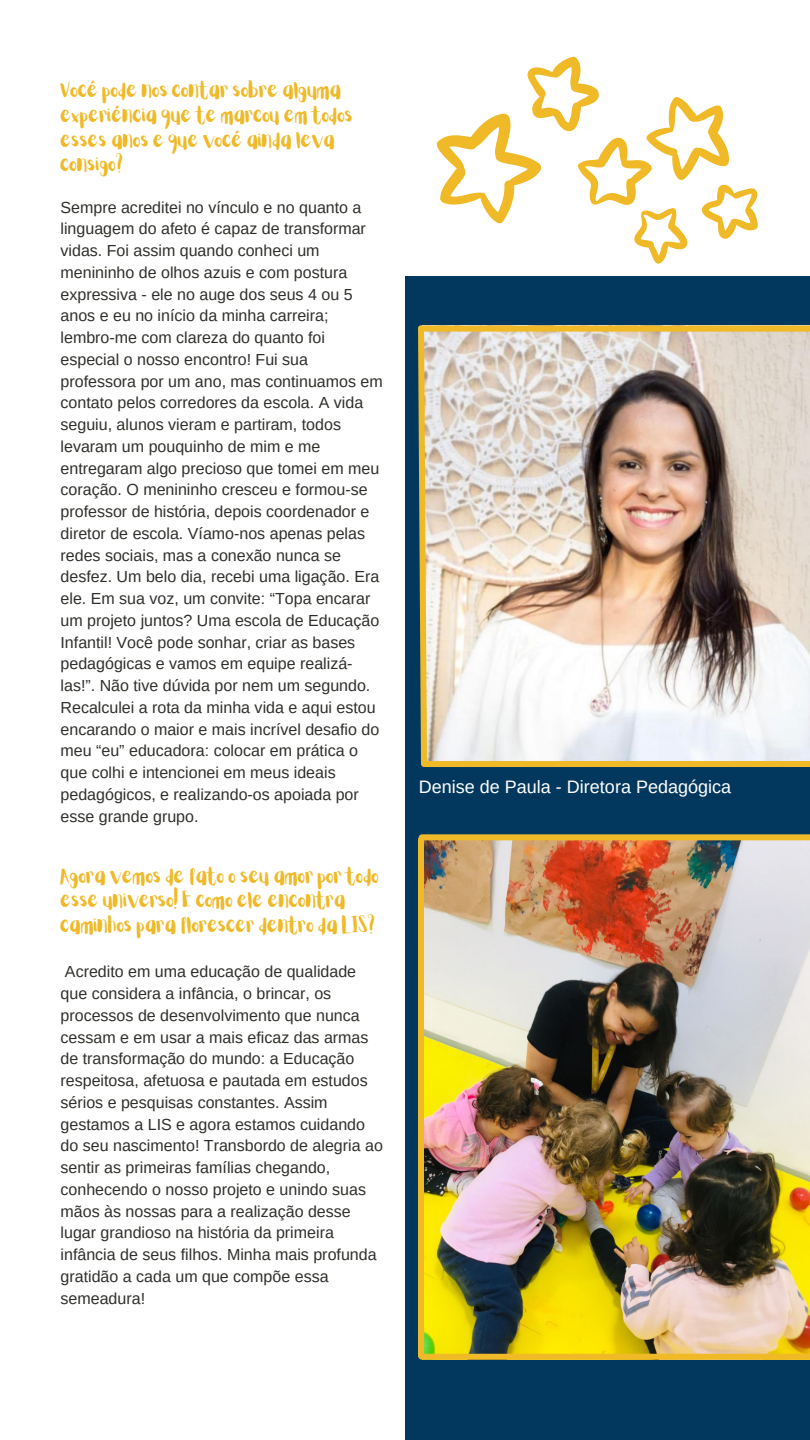
<style>
.page{position:relative;width:810px;height:1440px;background:#fff}
.page>*{position:absolute;margin:0;border:0;box-sizing:border-box;transform-origin:0 0}
.t1{font:18px/24.8px "Aloja Extended";letter-spacing:-.055em;color:#efb927}
.t2{font:18px "Arimo";color:#fff}
.t3{font:16px/21.8px "Arimo";color:#2e2e2a}
</style>
<div class="page">
<div style="left:405px;top:277px;width:405px;height:1163px;background:#03385e"></div>
<img style="left:430px;top:332px;width:380px;height:429px">
<div style="left:426px;top:761px;width:384px;height:6px;background:#efb927"></div>
<div style="left:421px;top:326px;width:389px;height:6px;background:#efb927"></div>
<svg style="left:418px;top:325px;width:12px;height:442px;background:#cdb66e"></svg>
<svg style="left:436px;top:56px;width:322px;height:208px"></svg>
<img style="left:424px;top:840px;width:386px;height:514px">
<div style="left:422px;top:834px;width:388px;height:6px;background:#efb927"></div>
<div style="left:418px;top:839px;width:6px;height:517px;background:#efb927"></div>
<div style="left:422px;top:1354px;width:388px;height:6px;background:#efb927"></div>
<p class="t1" style="left:61px;top:79px;width:295px">Você pode nos contar sobre alguma experiência que te marcou em todos esses anos e que você ainda leva consigo?</p>
<p class="t3" style="left:61px;top:196px;width:324px">Sempre acreditei no vínculo e no quanto a linguagem do afeto é capaz de transformar vidas. Foi assim quando conheci um menininho de olhos azuis e com postura expressiva - ele no auge dos seus 4 ou 5 anos e eu no início da minha carreira; lembro-me com clareza do quanto foi especial o nosso encontro! Fui sua professora por um ano, mas continuamos em contato pelos corredores da escola. A vida seguiu, alunos vieram e partiram, todos levaram um pouquinho de mim e me entregaram algo precioso que tomei em meu coração. O menininho cresceu e formou-se professor de história, depois coordenador e diretor de escola. Víamo-nos apenas pelas redes sociais, mas a conexão nunca se desfez. Um belo dia, recebi uma ligação. Era ele. Em sua voz, um convite: “Topa encarar um projeto juntos? Uma escola de Educação Infantil! Você pode sonhar, criar as bases pedagógicas e vamos em equipe realizá&shy;las!”. Não tive dúvida por nem um segundo.<br>Recalculei a rota da minha vida e aqui estou encarando o maior e mais incrível desafio do meu “eu” educadora: colocar em prática o que colhi e intencionei em meus ideais pedagógicos, e realizando-os apoiada por esse grande grupo.</p>
<p class="t1" style="left:61px;top:865px;width:321px">Agora vemos de fato o seu amor por todo esse universo! E como ele encontra caminhos para florescer dentro da LIS?</p>
<p class="t3" style="left:61px;top:961px;width:324px">Acredito em uma educação de qualidade<br>que considera a infância, o brincar, os processos de desenvolvimento que nunca cessam e em usar a mais eficaz das armas de transformação do mundo: a Educação respeitosa, afetuosa e pautada em estudos sérios e pesquisas constantes. Assim gestamos a LIS e agora estamos cuidando do seu nascimento! Transbordo de alegria ao sentir as primeiras famílias chegando, conhecendo o nosso projeto e unindo suas mãos às nossas para a realização desse lugar grandioso na história da primeira infância de seus filhos. Minha mais profunda gratidão a cada um que compõe essa semeadura!</p>
<p class="t2" style="left:419px;top:777px;width:314px">Denise de Paula - Diretora Pedagógica</p>
</div>
